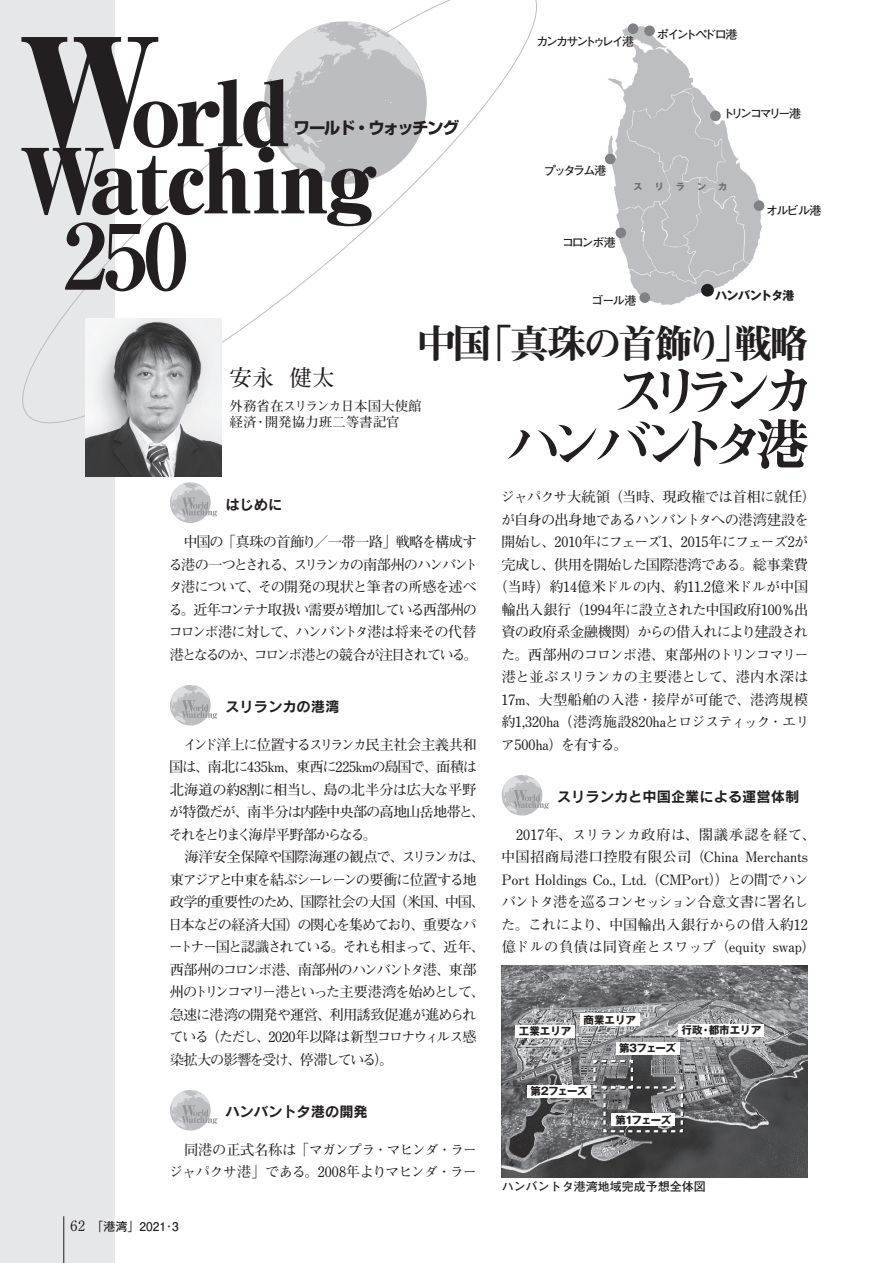
<style>
.page{position:relative;width:893px;height:1263px;background:#fff}
.page>*{position:absolute;margin:0;border:0;box-sizing:border-box;transform-origin:0 0}
.t1{font:700 90px "Ryumin Pro";color:#231f20}
.t2{font:54px "Midashi Min Pro MA31";letter-spacing:-.215em;color:#231f20}
.t3{font:54px "Midashi Min Pro MA31";letter-spacing:-.255em;color:#231f20}
.t4{font:39px "Midashi Min Pro MA31";letter-spacing:-.075em;color:#231f20}
.t5{font:700 22.5px "Futo Min A101 Pro";color:#231f20}
.t6{font:700 16.5px "Shin Go Pro";letter-spacing:-.1em;color:#231f20}
.本文{font:700 14.25px/22.5px "Futo Min A101 Pro";letter-spacing:-.085em;color:#231f20}
.本文-2{font:700 14.25px/22.5px "Futo Min A101 Pro";letter-spacing:-.055em;color:#231f20}
.本文-3{font:700 14.25px/22.5px "Futo Min A101 Pro";letter-spacing:-.025em;color:#231f20}
.本文-4{font:14.25px "Rodin Pro B";color:#231f20}
.本文-5{font:700 14.25px "Futo Min A101 Pro";letter-spacing:-.03em;color:#231f20}
.本文-6{font:700 14.25px "Futo Min A101 Pro";letter-spacing:.015em;color:#231f20}
.本文-7{font:700 14.25px "Futo Min A101 Pro";letter-spacing:-.02em;color:#231f20}
.t7{font:700 13.5px "Futo Min A101 Pro";color:#231f20}
.t8{font:700 12px "Futo Go B101 Pro";letter-spacing:-.11em;color:#231f20}
.t9{font:700 12px "Futo Go B101 Pro";color:#231f20}
.t10{font:700 12px "Futo Go B101 Pro";letter-spacing:-.165em;color:#231f20}
.t11{font:700 12px "Futo Go B101 Pro";letter-spacing:-.22em;color:#231f20}
.t12{font:700 12px "Futo Go B101 Pro";letter-spacing:-.155em;color:#231f20}
.t13{font:700 12px "Gothic MB101 Pro";letter-spacing:-.05em;color:#231f20}
.t14{font:700 10.5px "Gothic MB101 Pro";letter-spacing:-.04em;color:#231f20}
.t15{font:700 9px "Gothic MB101 Pro";color:#6c6d70}
.s1{font-family:"Futo Min A101 Pro";font-size:14.25px}
</style>
<div class="page">
<div style="left:0;top:0;width:115px;height:1263px;background:#e6e7e9"></div>
<hr style="left:64px;top:1216px;width:1px;height:47px;background:#231f20">
<svg style="left:22px;top:0;width:515px;height:448px"></svg>
<svg style="left:21px;top:21px;width:406px;height:205px"></svg>
<svg style="left:170px;top:482px;width:47px;height:41px"></svg>
<svg style="left:170px;top:685px;width:47px;height:41px"></svg>
<svg style="left:170px;top:1090px;width:47px;height:41px"></svg>
<svg style="left:502px;top:775px;width:47px;height:41px"></svg>
<img style="left:85px;top:319px;width:136px;height:157px">
<img style="left:502px;top:965px;width:306px;height:213px">
<div style="left:606px;top:1089px;width:95px;height:62px;background:#231f20;opacity:.75"></div>
<svg style="left:592px;top:1059px;width:93px;height:75px;background:#6f6f71"></svg>
<div style="left:679px;top:1024px;width:85px;height:12px;background:#fff"></div>
<div style="left:580px;top:1013px;width:59px;height:13px;background:#fff"></div>
<div style="left:515px;top:1025px;width:60px;height:12px;background:#fff"></div>
<div style="left:611px;top:1113px;width:64px;height:13px;background:#fff"></div>
<div style="left:527px;top:1085px;width:64px;height:12px;background:#fff"></div>
<div style="left:616px;top:1042px;width:63px;height:12px;background:#fff"></div>
<img style="left:605px;top:24px;width:160px;height:281px">
<svg style="left:694px;top:109px;width:7px;height:15px"></svg>
<svg style="left:714px;top:200px;width:13px;height:9px"></svg>
<svg style="left:733px;top:200px;width:5px;height:13px"></svg>
<svg style="left:662px;top:227px;width:6px;height:13px"></svg>
<svg style="left:641px;top:227px;width:4px;height:14px"></svg>
<div style="left:701px;top:284px;width:13px;height:13px;background:#231f20;border-radius:50%"></div>
<div style="left:639px;top:292px;width:11px;height:11px;background:#808285;border-radius:50%"></div>
<div style="left:615px;top:227px;width:11px;height:11px;background:#808285;border-radius:50%"></div>
<div style="left:754px;top:200px;width:10px;height:11px;background:#808285;border-radius:50%"></div>
<div style="left:710px;top:111px;width:11px;height:10px;background:#808285;border-radius:50%"></div>
<div style="left:605px;top:154px;width:10px;height:10px;background:#808285;border-radius:50%"></div>
<div style="left:628px;top:23px;width:10px;height:11px;background:#808285;border-radius:50%"></div>
<div style="left:644px;top:26px;width:11px;height:10px;background:#808285;border-radius:50%"></div>
<p class="t1" style="left:62px;top:185px;width:127px">250</p>
<p class="t6" style="left:293px;top:115px;width:167px">ワールド・ウォッチング</p>
<p class="t10" style="left:536px;top:32px;width:99px">カンカサントゥレイ港</p>
<p class="t12" style="left:657px;top:25px;width:82px">ポイントペドロ港</p>
<p class="t8" style="left:544px;top:161px;width:64px">プッタラム港</p>
<p class="t11" style="left:723px;top:104px;width:80px">トリンコマリー港</p>
<p class="t8" style="left:562px;top:232px;width:55px">コロンボ港</p>
<p class="t15" style="left:634px;top:179px;width:10px">ス</p>
<p class="t15" style="left:655px;top:179px;width:10px">リ</p>
<p class="t15" style="left:676px;top:179px;width:10px">ラ</p>
<p class="t15" style="left:697px;top:179px;width:10px">ン</p>
<p class="t15" style="left:718px;top:179px;width:10px">カ</p>
<p class="t8" style="left:766px;top:201px;width:57px">オルビル港</p>
<p class="t8" style="left:592px;top:291px;width:46px">ゴール港</p>
<p class="t13" style="left:715px;top:286px;width:81px">ハンバントタ港</p>
<p class="t4" style="left:417px;top:313px;width:393px">中国「真珠の首飾り」戦略</p>
<p class="t5" style="left:230px;top:360px;width:106px">安永 健太</p>
<p class="t7" style="left:230px;top:395px;width:194px">外務省在スリランカ日本国大使館</p>
<p class="t7" style="left:230px;top:412px;width:172px">経済・開発協力班二等書記官</p>
<p class="t3" style="left:612px;top:349px;width:206px">スリランカ</p>
<p class="t2" style="left:507px;top:402px;width:304px">ハンバントタ港</p>
<p class="本文-4" style="left:225px;top:495px;width:58px">はじめに</p>
<p class="本文" style="left:169px;top:529px;width:312px">　中国の「真珠の首飾り／一帯一路」戦略を構成する港の一つとされる、スリランカの南部州のハンバントタ港について、その開発の現状と筆者の所感を述べる。近年コンテナ取扱い需要が増加している西部州のコロンボ港に対して、ハンバントタ港は将来その代替港となるのか、コロンボ港との競合が注目されている。</p>
<p class="本文-4" style="left:225px;top:697px;width:115px">スリランカの港湾</p>
<p class="本文-2" style="left:169px;top:731px;width:318px">　インド洋上に位置するスリランカ民主社会主義共和国は、南北に435km、東西に225kmの島国で、面積は北海道の約8割に相当し、島の北半分は広大な平野が特徴だが、南半分は内陸中央部の高地山岳地帯と、それをとりまく海岸平野部からなる。</p>
<p class="本文" style="left:168px;top:844px;width:319px">　海洋安全保障や国際海運の観点で、スリランカは、東アジアと中東を結ぶシーレーンの要衝に位置する地政学的重要性のため、国際社会の大国（米国、中国、日本などの経済大国）の関心を集めており、重要なパートナー国と認識されている。それも相まって、近年、西部州のコロンボ港、南部州のハンバントタ港、東部州のトリンコマリー港といった主要港湾を始めとして、急速に港湾の開発や運営、利用誘致促進が進められている（ただし、2020年以降は新型コロナウィルス感染拡大の影響を受け、停滞している）。</p>
<p class="本文-4" style="left:225px;top:1102px;width:144px">ハンバントタ港の開発</p>
<p class="本文-2" style="left:169px;top:1136px;width:309px">　同港の正式名称は「マガンプラ・マヒンダ・ラージャパクサ港」である。2008年よりマヒンダ・ラー</p>
<p class="t8" style="left:70px;top:1217px;width:110px"><span class="s1">62</span> 「港湾」2021･3</p>
<p class="本文-5" style="left:501px;top:486px;width:317px">ジャパクサ大統領（当時、現政権では首相に就任）</p>
<p class="本文-2" style="left:501px;top:506px;width:309px">が自身の出身地であるハンバントタへの港湾建設を</p>
<p class="本文-2" style="left:501px;top:529px;width:309px">開始し、2010年にフェーズ1、2015年にフェーズ2が</p>
<p class="本文-2" style="left:502px;top:551px;width:308px">完成し、供用を開始した国際港湾である。総事業費</p>
<p class="本文-3" style="left:493px;top:574px;width:316px">（当時）約14億米ドルの内、約11.2億米ドルが中国</p>
<p class="本文-2" style="left:502px;top:596px;width:308px">輸出入銀行（1994年に設立された中国政府100％出</p>
<p class="本文-2" style="left:501px;top:619px;width:308px">資の政府系金融機関）からの借入れにより建設され</p>
<p class="本文-2" style="left:501px;top:641px;width:309px">た。西部州のコロンボ港、東部州のトリンコマリー</p>
<p class="本文-7" style="left:502px;top:666px;width:308px">港と並ぶスリランカの主要港として、港内水深は</p>
<p class="本文-6" style="left:501px;top:688px;width:308px">17m、大型船舶の入港・接岸が可能で、港湾規模</p>
<p class="本文-2" style="left:502px;top:709px;width:310px">約1,320ha（港湾施設820haとロジスティック・エリ</p>
<p class="本文-2" style="left:501px;top:731px;width:128px">ア500ha）を有する。</p>
<p class="本文-4" style="left:557px;top:787px;width:244px">スリランカと中国企業による運営体制</p>
<p class="本文-3" style="left:501px;top:821px;width:316px">　2017年、スリランカ政府は、閣議承認を経て、中国招商局港口控股有限公司（China Merchants<br>Port Holdings Co., Ltd.（CMPort））との間でハンバントタ港を巡るコンセッション合意文書に署名した。これにより、中国輸出入銀行からの借入約12億ドルの負債は同資産とスワップ（equity swap）</p>
<p class="t14" style="left:519px;top:1022px;width:54px">工業エリア</p>
<p class="t14" style="left:583px;top:1011px;width:54px">商業エリア</p>
<p class="t14" style="left:681px;top:1021px;width:81px">行政・都市エリア</p>
<p class="t14" style="left:619px;top:1039px;width:59px">第3フェーズ</p>
<p class="t14" style="left:531px;top:1082px;width:59px">第2フェーズ</p>
<p class="t14" style="left:615px;top:1111px;width:57px">第1フェーズ</p>
<p class="t9" style="left:502px;top:1176px;width:205px">ハンバントタ港湾地域完成予想全体図</p>
</div>
